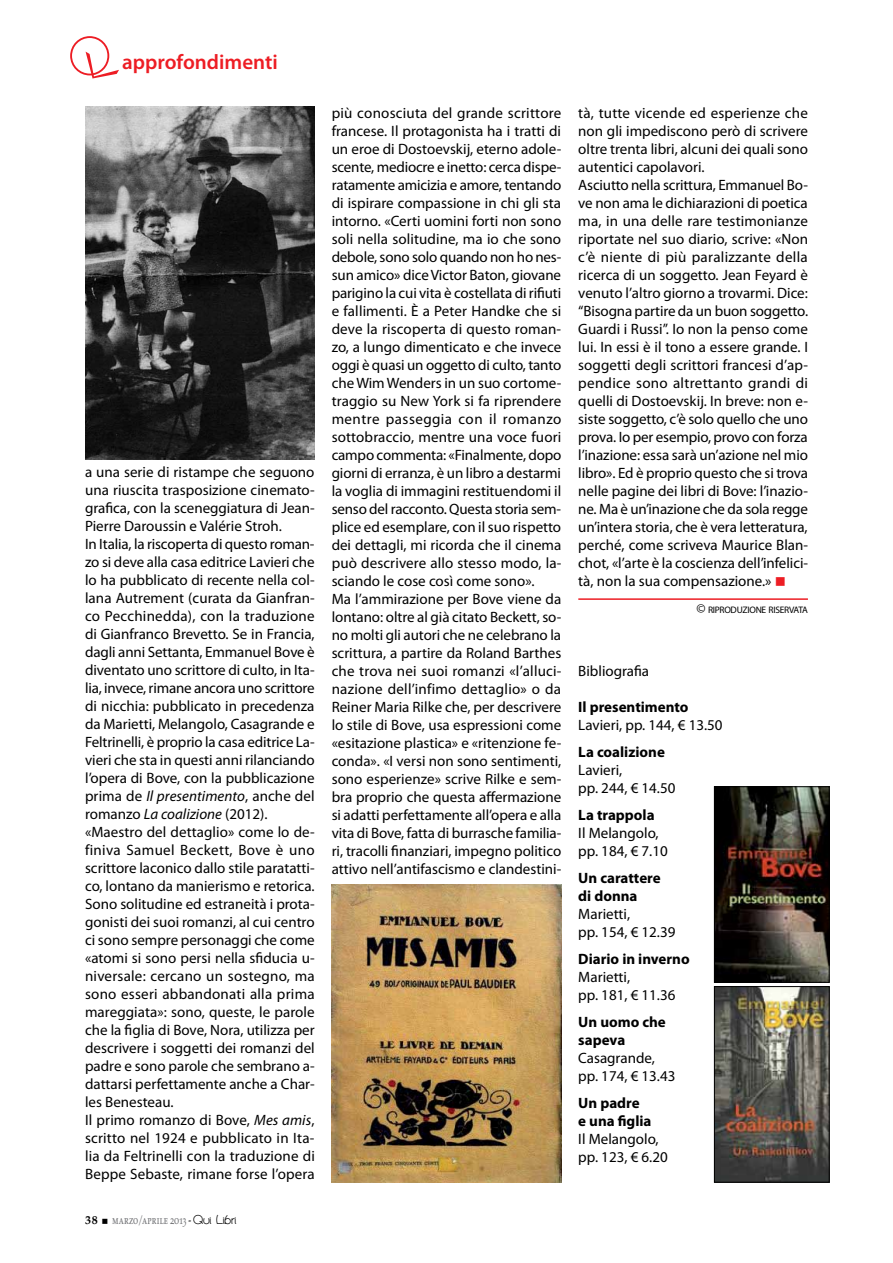
<style>
.page{position:relative;width:893px;height:1263px;background:#fff}
.page>*{position:absolute;margin:0;border:0;box-sizing:border-box;transform-origin:0 0}
.t1{font:600 21px "Myriad Pro";color:#ed1d24}
.t2{font:15px/18px "Myriad Pro";color:#000}
.t3{font:700 15px/18px "Myriad Pro";color:#000}
.t4{font:12px "Palatino SC";letter-spacing:.015em;color:#6d6e71;scale:.7 1}
.t5{font:9.45px "Myriad Pro";letter-spacing:-.03em;color:#000}
.s1{font-style:italic}
.s2{font-family:"Palatino";font-weight:700;color:#000}
.s3{color:#000}
.s4{font-family:"croptypes";color:#000}
.s5{font-size:13.5px}
</style>
<div class="page">
<hr style="left:578px;top:598px;width:230px;height:2px;background:#ed1d24">
<svg style="left:86px;top:52px;width:33px;height:27px"></svg>
<div style="left:70px;top:36px;width:39px;height:39px;border:2px solid #ed1d24;border-radius:50%"></div>
<img style="left:85px;top:106px;width:230px;height:353px">
<img style="left:332px;top:884px;width:229px;height:298px">
<img style="left:716px;top:788px;width:111px;height:192px">
<div style="left:714px;top:786px;width:115px;height:196px;border:1px solid #000"></div>
<img style="left:716px;top:988px;width:111px;height:192px">
<div style="left:714px;top:986px;width:115px;height:196px;border:1px solid #000"></div>
<h1 class="t1" style="left:122px;top:50px;width:157px">approfondimenti</h1>
<p class="t2" style="left:85px;top:463px;width:231px">a una serie di ristampe che seguono una riuscita trasposizione cinemato&shy;grafica, con la sceneggiatura di Jean-Pierre Daroussin e Valérie Stroh.<br>In Italia, la riscoperta di questo roman&shy;zo si deve alla casa editrice Lavieri che lo ha pubblicato di recente nella col&shy;lana Autrement (curata da Gianfran&shy;co Pecchinedda), con la traduzione di Gianfranco Brevetto. Se in Francia, dagli anni Settanta, Emmanuel Bove è diventato uno scrittore di culto, in Ita&shy;lia, invece, rimane ancora uno scrittore di nicchia: pubblicato in precedenza da Marietti, Melangolo, Casagrande e Feltrinelli, è proprio la casa editrice La&shy;vieri che sta in questi anni rilanciando l’opera di Bove, con la pubblicazione prima de <span class="s1">Il presentimento</span>, anche del romanzo <span class="s1">La coalizione</span> (2012). «Maestro del dettaglio» come lo de&shy;finiva Samuel Beckett, Bove è uno scrittore laconico dallo stile paratatti&shy;co, lontano da manierismo e retorica.<br>Sono solitudine ed estraneità i prota&shy;gonisti dei suoi romanzi, al cui centro ci sono sempre personaggi che come «atomi si sono persi nella sfiducia u&shy;niversale: cercano un sostegno, ma sono esseri abbandonati alla prima mareggiata»: sono, queste, le parole che la figlia di Bove, Nora, utilizza per descrivere i soggetti dei romanzi del padre e sono parole che sembrano a&shy;dattarsi perfettamente anche a Char&shy;les Benesteau.<br>Il primo romanzo di Bove, <span class="s1">Mes amis</span>, scritto nel 1924 e pubblicato in Ita&shy;lia da Feltrinelli con la traduzione di Beppe Sebaste, rimane forse l’opera</p>
<p class="t4" style="left:85px;top:1212px;width:218px"><span class="s2">38</span> marzo/aprile 2o13 <span class="s3">-</span> <span class="s4">Qui Libri</span></p>
<p class="t2" style="left:332px;top:104px;width:231px">più conosciuta del grande scrittore francese. Il protagonista ha i tratti di un eroe di Dostoevskij, eterno adole&shy;scente, mediocre e inetto: cerca dispe&shy;ratamente amicizia e amore, tentando di ispirare compassione in chi gli sta intorno. «Certi uomini forti non sono soli nella solitudine, ma io che sono debole, sono solo quando non ho nes&shy;sun amico» dice Victor Baton, giovane parigino la cui vita è costellata di rifiuti e fallimenti. È a Peter Handke che si deve la riscoperta di questo roman&shy;zo, a lungo dimenticato e che invece oggi è quasi un oggetto di culto, tanto che Wim Wenders in un suo cortome&shy;traggio su New York si fa riprendere mentre passeggia con il romanzo sottobraccio, mentre una voce fuori campo commenta: «Finalmente, dopo giorni di erranza, è un libro a destarmi la voglia di immagini restituendomi il senso del racconto. Questa storia sem&shy;plice ed esemplare, con il suo rispetto dei dettagli, mi ricorda che il cinema può descrivere allo stesso modo, la&shy;sciando le cose così come sono».<br>Ma l’ammirazione per Bove viene da lontano: oltre al già citato Beckett, so&shy;no molti gli autori che ne celebrano la scrittura, a partire da Roland Barthes che trova nei suoi romanzi «l’alluci&shy;nazione dell’infimo dettaglio» o da Reiner Maria Rilke che, per descrivere lo stile di Bove, usa espressioni come «esitazione plastica» e «ritenzione fe&shy;conda». «I versi non sono sentimenti, sono esperienze» scrive Rilke e sem&shy;bra proprio che questa affermazione si adatti perfettamente all’opera e alla vita di Bove, fatta di burrasche familia&shy;ri, tracolli finanziari, impegno politico attivo nell’antifascismo e clandestini-</p>
<p class="t2" style="left:578px;top:104px;width:231px">tà, tutte vicende ed esperienze che non gli impediscono però di scrivere oltre trenta libri, alcuni dei quali sono autentici capolavori.<br>Asciutto nella scrittura, Emmanuel Bo&shy;ve non ama le dichiarazioni di poetica ma, in una delle rare testimonianze riportate nel suo diario, scrive: «Non c’è niente di più paralizzante della ricerca di un soggetto. Jean Feyard è venuto l’altro giorno a trovarmi. Dice: “Bisogna partire da un buon soggetto.<br>Guardi i Russi”. Io non la penso come lui. In essi è il tono a essere grande. I soggetti degli scrittori francesi d’ap&shy;pendice sono altrettanto grandi di quelli di Dostoevskij. In breve: non e&shy;siste soggetto, c’è solo quello che uno prova. Io per esempio, provo con forza l’inazione: essa sarà un’azione nel mio libro». Ed è proprio questo che si trova nelle pagine dei libri di Bove: l’inazio&shy;ne. Ma è un’inazione che da sola regge un’intera storia, che è vera letteratura, perché, come scriveva Maurice Blan&shy;chot, «l’arte è la coscienza dell’infelici&shy;tà, non la sua compensazione.»</p>
<p class="t5" style="left:697px;top:604px;width:113px"><span class="s5">©</span> RIPRODUZIONE RISERVATA</p>
<p class="t2" style="left:578px;top:662px;width:72px">Bibliografia</p>
<p class="t3" style="left:578px;top:698px;width:112px">Il presentimento</p>
<p class="t2" style="left:578px;top:716px;width:146px">Lavieri, pp. 144, € 13.50</p>
<p class="t3" style="left:578px;top:743px;width:88px">La coalizione</p>
<p class="t2" style="left:578px;top:761px;width:99px">Lavieri,<br>pp. 244, € 14.50</p>
<p class="t3" style="left:578px;top:806px;width:78px">La trappola</p>
<p class="t2" style="left:578px;top:824px;width:91px">Il Melangolo, pp. 184, € 7.10</p>
<p class="t3" style="left:578px;top:869px;width:84px">Un carattere di donna</p>
<p class="t2" style="left:578px;top:905px;width:99px">Marietti,<br>pp. 154, € 12.39</p>
<p class="t3" style="left:578px;top:950px;width:113px">Diario in inverno</p>
<p class="t2" style="left:578px;top:968px;width:99px">Marietti,<br>pp. 181, € 11.36</p>
<p class="t3" style="left:578px;top:1013px;width:89px">Un uomo che sapeva</p>
<p class="t2" style="left:578px;top:1049px;width:99px">Casagrande, pp. 174, € 13.43</p>
<p class="t3" style="left:578px;top:1094px;width:75px">Un padre<br>e una figlia</p>
<p class="t2" style="left:578px;top:1130px;width:91px">Il Melangolo, pp. 123, € 6.20</p>
</div>
